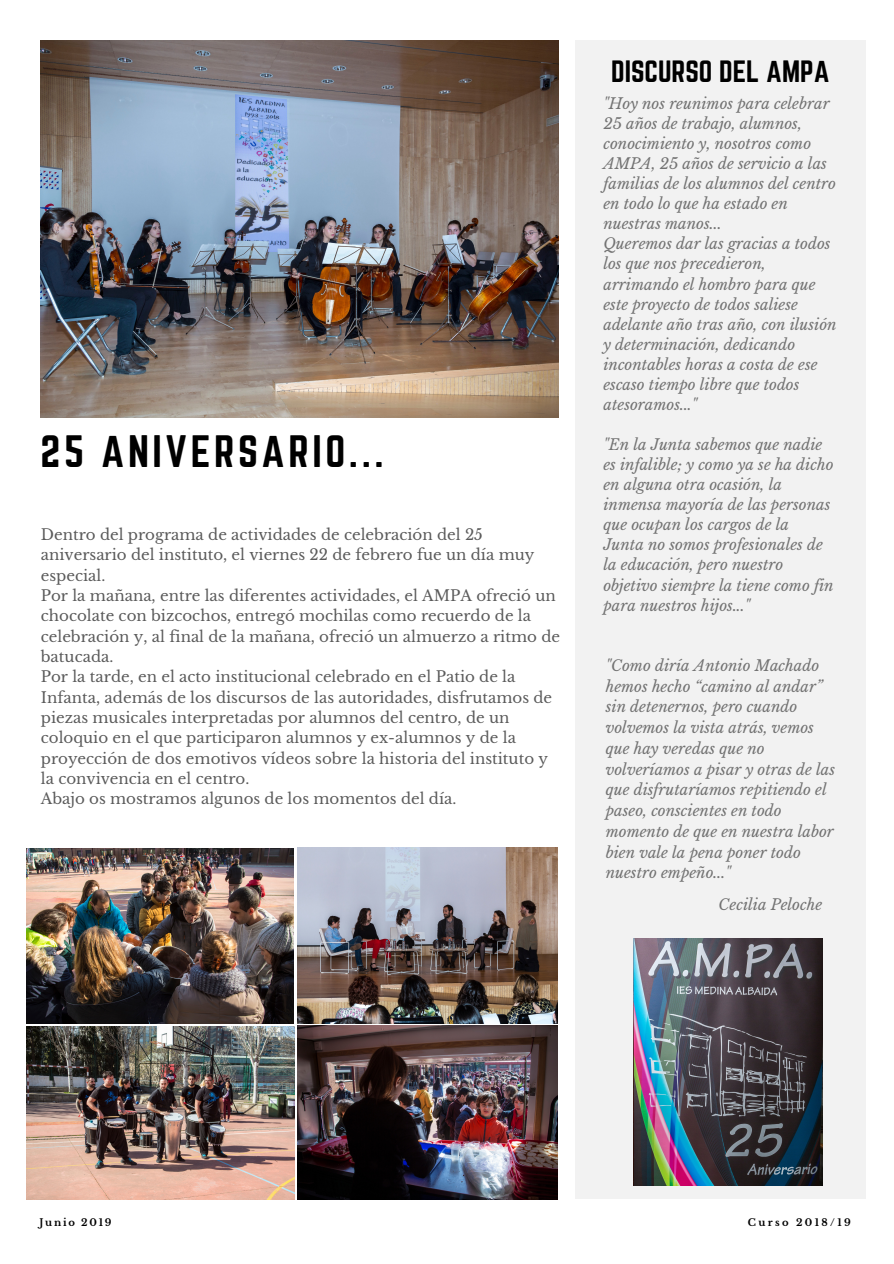
<style>
.page{position:relative;width:894px;height:1264px;background:#fff}
.page>*{position:absolute;margin:0;border:0;box-sizing:border-box;transform-origin:0 0}
.t1{font:39.75px "Norwester";letter-spacing:.09em;color:#000}
.t2{font:27px "Norwester";color:#000}
.t3{font:italic 15px/20.1px "Libre Baskerville";color:#737373}
.t4{font:15px/20.2px "Libre Baskerville";color:#000}
.t5{font:700 9.9px "Libre Baskerville";letter-spacing:.24em;color:#000}
.t6{font:700 9.9px "Libre Baskerville";letter-spacing:.18em;color:#000}
</style>
<div class="page">
<div style="left:575px;top:41px;width:289px;height:1157px;background:#f2f2f2"></div>
<img style="left:41px;top:41px;width:517px;height:377px">
<img style="left:26px;top:1026px;width:268px;height:173px">
<img style="left:26px;top:848px;width:267px;height:175px">
<img style="left:297px;top:1025px;width:260px;height:174px">
<img style="left:297px;top:847px;width:260px;height:176px">
<img style="left:633px;top:938px;width:189px;height:247px">
<h1 class="t1" style="left:41px;top:432px;width:344px">25 ANIVERSARIO...</h1>
<p class="t4" style="left:41px;top:525px;width:520px">Dentro del programa de actividades de celebración del 25 aniversario del instituto, el viernes 22 de febrero fue un día muy especial.<br>Por la mañana, entre las diferentes actividades, el AMPA ofreció un chocolate con bizcochos, entregó mochilas como recuerdo de la celebración y, al final de la mañana, ofreció un almuerzo a ritmo de batucada.<br>Por la tarde, en el acto institucional celebrado en el Patio de la Infanta, además de los discursos de las autoridades, disfrutamos de piezas musicales interpretadas por alumnos del centro, de un coloquio en el que participaron alumnos y ex-alumnos y de la proyección de dos emotivos vídeos sobre la historia del instituto y la convivencia en el centro.<br>Abajo os mostramos algunos de los momentos del día.</p>
<h2 class="t2" style="left:611px;top:59px;width:220px">DISCURSO DEL AMPA</h2>
<p class="t3" style="left:603px;top:94px;width:235px">"Hoy nos reunimos para celebrar<br>25 años de trabajo, alumnos, conocimiento y, nosotros como<br>AMPA, 25 años de servicio a las familias de los alumnos del centro en todo lo que ha estado en nuestras manos...<br>Queremos dar las gracias a todos los que nos precedieron, arrimando el hombro para que este proyecto de todos saliese adelante año tras año, con ilusión y determinación, dedicando incontables horas a costa de ese escaso tiempo libre que todos atesoramos..."</p>
<p class="t3" style="left:603px;top:435px;width:231px">"En la Junta sabemos que nadie es infalible; y como ya se ha dicho en alguna otra ocasión, la inmensa mayoría de las personas que ocupan los cargos de la<br>Junta no somos profesionales de la educación, pero nuestro objetivo siempre la tiene como fin para nuestros hijos..."</p>
<p class="t3" style="left:605px;top:655px;width:231px;line-height:20.7px">"Como diría Antonio Machado hemos hecho “camino al andar” sin detenernos, pero cuando volvemos la vista atrás, vemos que hay veredas que no volveríamos a pisar y otras de las que disfrutaríamos repitiendo el paseo, conscientes en todo momento de que en nuestra labor bien vale la pena poner todo nuestro empeño..."</p>
<p class="t3" style="left:718px;top:894px;width:105px">Cecilia Peloche</p>
<p class="t6" style="left:39px;top:1215px;width:74px">Junio 2019</p>
<p class="t5" style="left:747px;top:1215px;width:104px">Curso 2018/19</p>
</div>
